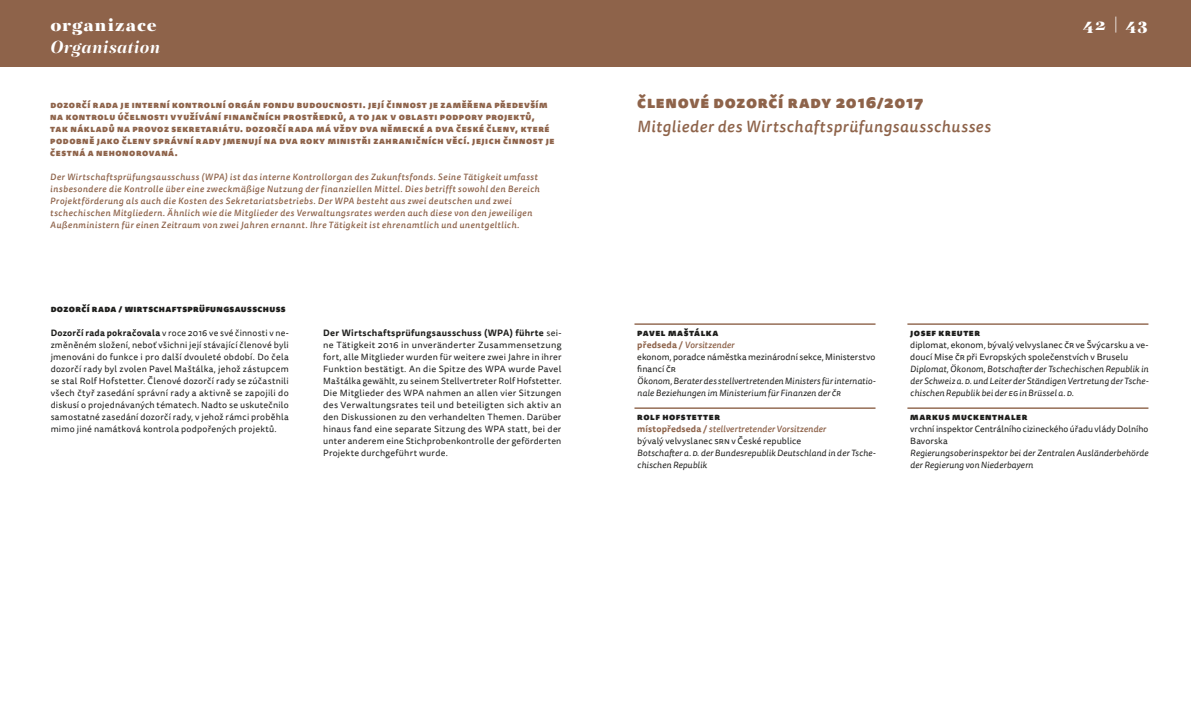
<style>
.page{position:relative;width:1191px;height:709px;background:#fff}
.page>*{position:absolute;margin:0;border:0;box-sizing:border-box;transform-origin:0 0}
.t1{font:900 18px "PF Regal Display Pro";letter-spacing:.065em;color:#fff}
.t2{font:italic 700 18px "PF Regal Display Pro";letter-spacing:.02em;color:#fff}
.t3{font:italic 500 16px "Tisa Sans Pro";letter-spacing:.04em;color:#8e634a}
.t4{font:900 16px "Tisa Sans Pro";letter-spacing:.045em;color:#8e634a}
.t5{font:9px/12px "Tisa Sans Pro";letter-spacing:.015em;color:#1d1d1b}
.t6{font:italic 500 9px/12px "Tisa Sans Pro";letter-spacing:.055em;color:#8e634a}
.t7{font:italic 9px/12px "Tisa Sans Pro";letter-spacing:.01em;color:#1d1d1b}
.t8{font:900 9px/12px "Tisa Sans Pro";letter-spacing:.06em;color:#8e634a}
.t9{font:900 9px "Tisa Sans Pro";letter-spacing:.045em;color:#1d1d1b}
.t10{font:900 9px "Tisa Sans Pro";letter-spacing:.065em;color:#1d1d1b}
.s1{font-weight:700}
.s2{font-weight:900}
.s3{font-weight:700;color:#8e634a}
.s4{font-weight:500;font-style:italic;color:#8e634a}
</style>
<div class="page">
<div style="left:0;top:0;width:1191px;height:66px;background:#8e634a"></div>
<hr style="left:634px;top:323px;width:241px;height:2px;background:#8e634a">
<hr style="left:634px;top:407px;width:241px;height:2px;background:#8e634a">
<hr style="left:907px;top:323px;width:241px;height:2px;background:#8e634a">
<hr style="left:907px;top:407px;width:241px;height:2px;background:#8e634a">
<h1 class="t1" style="left:50px;top:13px;width:108px">organizace</h1>
<h1 class="t2" style="left:50px;top:36px;width:111px">Organisation</h1>
<p class="t8" style="left:50px;top:99px;width:505px">DOZORČÍ RADA JE INTERNÍ KONTROLNÍ ORGÁN FONDU BUDOUCNOSTI. JEJÍ ČINNOST JE ZAMĚŘENA PŘEDEVŠÍM NA KONTROLU ÚČELNOSTI VYUŽÍVÁNÍ FINANČNÍCH PROSTŘEDKŮ, A TO JAK V OBLASTI PODPORY PROJEKTŮ, TAK NÁKLADŮ NA PROVOZ SEKRETARIÁTU. DOZORČÍ RADA MÁ VŽDY DVA NĚMECKÉ A DVA ČESKÉ ČLENY, KTERÉ PODOBNĚ JAKO ČLENY SPRÁVNÍ RADY JMENUJÍ NA DVA ROKY MINISTŘI ZAHRANIČNÍCH VĚCÍ. JEJICH ČINNOST JE ČESTNÁ A NEHONOROVANÁ.</p>
<p class="t6" style="left:50px;top:171px;width:491px">Der Wirtschaftsprüfungsausschuss (WPA) ist das interne Kontrollorgan des Zukunftsfonds. Seine Tätigkeit umfasst insbesondere die Kontrolle über eine zweckmäßige Nutzung der finanziellen Mittel. Dies betrifft sowohl den Bereich Projektförderung als auch die Kosten des Sekretariatsbetriebs. Der WPA besteht aus zwei deutschen und zwei tschechischen Mitgliedern. Ähnlich wie die Mitglieder des Verwaltungsrates werden auch diese von den jeweiligen Außenministern für einen Zeitraum von zwei Jahren ernannt. Ihre Tätigkeit ist ehrenamtlich und unentgeltlich.</p>
<p class="t9" style="left:51px;top:302px;width:236px">DOZORČÍ RADA / WIRTSCHAFTSPRÜFUNGSAUSSCHUSS</p>
<p class="t5" style="left:51px;top:327px;width:240px;text-align:justify"><span class="s1">Dozorčí rada pokračovala</span> v roce 2016 ve své činnosti v ne&shy;změněném složení, neboť všichni její stávající členové byli jmenováni do funkce i pro další dvouleté období. Do čela dozorčí rady byl zvolen Pavel Maštálka, jehož zástupcem se stal Rolf Hofstetter. Členové dozorčí rady se zúčastnili všech čtyř zasedání správní rady a aktivně se zapojili do diskusí o projednávaných tématech. Nadto se uskutečnilo samostatné zasedání dozorčí rady, v jehož rámci proběhla mimo jiné namátková kontrola podpořených projektů.</p>
<p class="t5" style="left:323px;top:327px;width:240px;text-align:justify"><span class="s1">Der Wirtschaftsprüfungsausschuss (WPA) führte</span> sei&shy;ne Tätigkeit 2016 in unveränderter Zusammensetzung fort, alle Mitglieder wurden für weitere zwei Jahre in ihrer Funktion bestätigt. An die Spitze des WPA wurde Pavel Maštálka gewählt, zu seinem Stellvertreter Rolf Hofstetter.<br>Die Mitglieder des WPA nahmen an allen vier Sitzungen des Verwaltungsrates teil und beteiligten sich aktiv an den Diskussionen zu den verhandelten Themen. Darüber hinaus fand eine separate Sitzung des WPA statt, bei der unter anderem eine Stichprobenkontrolle der geförderten Projekte durchgeführt wurde.</p>
<h2 class="t4" style="left:637px;top:89px;width:288px">ČLENOVÉ DOZORČÍ RADY 2016/2017</h2>
<h2 class="t3" style="left:637px;top:115px;width:355px">Mitglieder des Wirtschaftsprüfungsausschusses</h2>
<h1 class="t1" style="left:1083px;top:13px;width:67px">42 | 43</h1>
<p class="t5" style="left:637px;top:327px;width:240px"><span class="s2">PAVEL MAŠTÁLKA<br></span><span class="s3">předseda /</span> <span class="s4">Vorsitzender<br></span>ekonom, poradce náměstka mezinárodní sekce, Ministerstvo financí ČR</p>
<p class="t7" style="left:637px;top:375px;width:240px">Ökonom, Berater des stellvertretenden Ministers für internatio&shy;nale Beziehungen im Ministerium für Finanzen der ČR</p>
<p class="t5" style="left:637px;top:411px;width:191px"><span class="s2">ROLF HOFSTETTER<br></span><span class="s3">místopředseda /</span> <span class="s4">stellvertretender Vorsitzender </span>bývalý velvyslanec SRN v České republice</p>
<p class="t7" style="left:637px;top:447px;width:240px">Botschafter a. D. der Bundesrepublik Deutschland in der Tsche&shy;chischen Republik</p>
<p class="t10" style="left:910px;top:326px;width:71px">JOSEF KREUTER</p>
<p class="t5" style="left:910px;top:339px;width:240px">diplomat, ekonom, bývalý velvyslanec ČR ve Švýcarsku a ve&shy;doucí Mise ČR při Evropských společenstvích v Bruselu</p>
<p class="t7" style="left:910px;top:363px;width:240px;text-align:justify">Diplomat, Ökonom, Botschafter der Tschechischen Republik in der Schweiz a. D. und Leiter der Ständigen Vertretung der Tsche&shy;chischen Republik bei der EG in Brüssel a. D.</p>
<p class="t9" style="left:910px;top:410px;width:119px">MARKUS MUCKENTHALER</p>
<p class="t5" style="left:910px;top:423px;width:240px">vrchní inspektor Centrálního cizineckého úřadu vlády Dolního<br>Bavorska</p>
<p class="t7" style="left:910px;top:447px;width:240px">Regierungsoberinspektor bei der Zentralen Ausländerbehörde der Regierung von Niederbayern</p>
</div>
